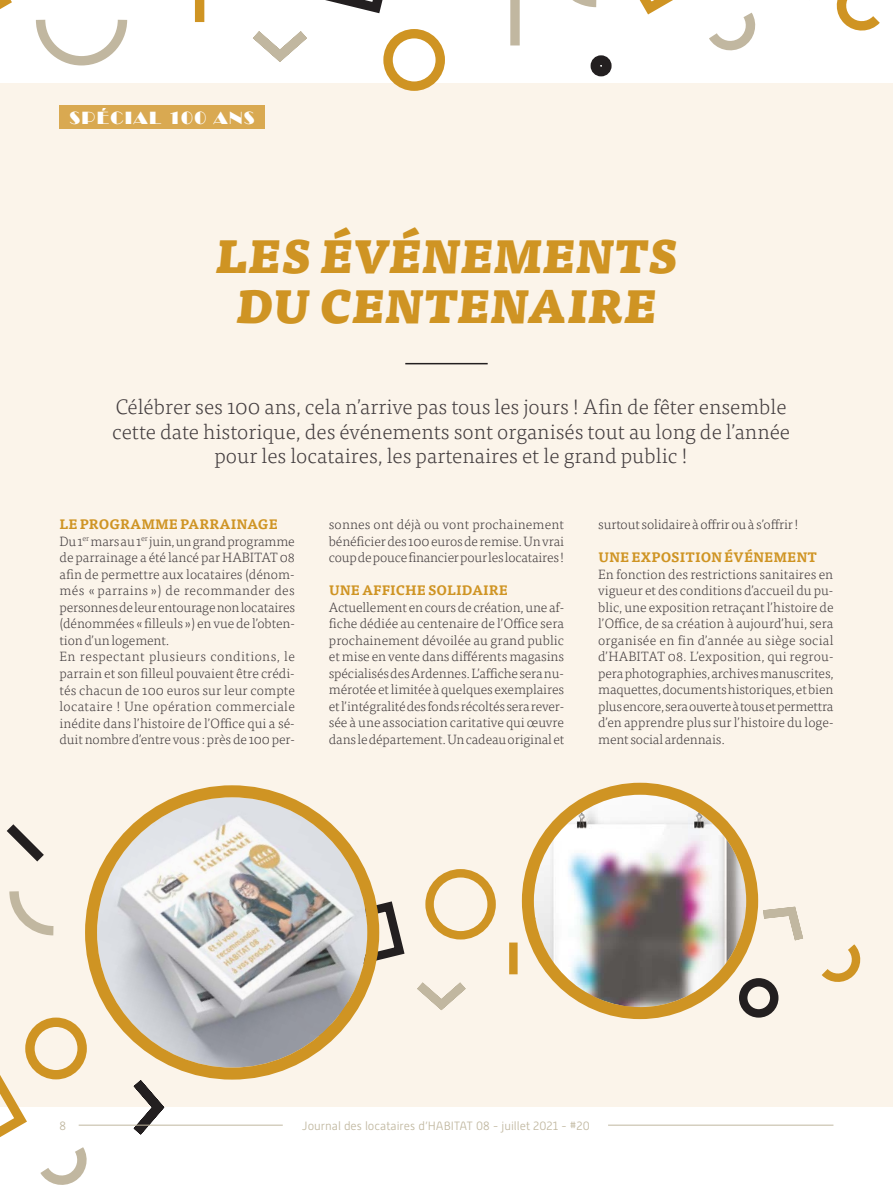
<style>
.page{position:relative;width:893px;height:1191px;background:#fff}
.page>*{position:absolute;margin:0;border:0;box-sizing:border-box;transform-origin:0 0}
.t1{font:italic 900 45px/49.5px "Tisa OT";letter-spacing:.01em;color:#cf9423;text-align:center}
.t2{font:300 21px/24.8px "Tisa OT";color:#433d3f;text-align:center}
.t3{font:18.3px "Broadway";letter-spacing:.075em;color:#fff}
.t4{font:300 13.5px/16.5px "Tisa OT";letter-spacing:-.005em;color:#433d3f;text-align:justify}
.t5{font:700 13.5px "Tisa OT";color:#cf9423}
.t6{font:300 12px "Alwyn New";color:#c0b79f}
.s1{font-weight:700;color:#cf9423}
</style>
<div class="page">
<div style="left:0;top:84px;width:893px;height:1023px;background:#fbf4ea"></div>
<svg style="left:839px;top:0;width:41px;height:31px"></svg>
<svg style="left:0;top:0;width:833px;height:91px"></svg>
<svg style="left:0;top:1016px;width:165px;height:169px"></svg>
<svg style="left:821px;top:944px;width:37px;height:38px"></svg>
<div style="left:739px;top:978px;width:39px;height:39px;border:8px solid #231f20;border-radius:50%"></div>
<svg style="left:317px;top:848px;width:88px;height:189px"></svg>
<svg style="left:525px;top:849px;width:22px;height:33px"></svg>
<div style="left:425px;top:869px;width:71px;height:70px;border:8px solid #cf9423;border-radius:50%"></div>
<svg style="left:417px;top:902px;width:386px;height:113px"></svg>
<svg style="left:6px;top:824px;width:48px;height:112px"></svg>
<hr style="left:79px;top:1124px;width:204px;height:1px;background:#c0b79f">
<hr style="left:608px;top:1124px;width:225px;height:1px;background:#c0b79f">
<div style="left:60px;top:105px;width:205px;height:24px;background:#d9a951"></div>
<hr style="left:405px;top:363px;width:83px;height:1px;background:#231f20">
<img style="left:97px;top:797px;width:270px;height:270px;border-radius:135px">
<div style="left:85px;top:785px;width:294px;height:294px;border:12px solid #cf9423;border-radius:50%"></div>
<img style="left:534px;top:794px;width:212px;height:213px;border-radius:106px">
<div style="left:522px;top:782px;width:236px;height:237px;border:12px solid #cf9423;border-radius:50%"></div>
<h3 class="t3" style="left:69px;top:107px;width:187px">SPÉCIAL 100 ANS</h3>
<h1 class="t1" style="left:216px;top:234px;width:463px">LES ÉVÉNEMENTS<br>DU CENTENAIRE</h1>
<h2 class="t2" style="left:112px;top:395px;width:679px">Célébrer ses 100 ans, cela n’arrive pas tous les jours ! Afin de fêter ensemble cette date historique, des événements sont organisés tout au long de l’année pour les locataires, les partenaires et le grand public !</h2>
<p class="t4" style="left:60px;top:517px;width:237px;text-align:left"><span class="s1">LE PROGRAMME PARRAINAGE </span>Du 1<sup>er</sup> mars au 1<sup>er</sup> juin, un grand programme de parrainage a été lancé par HABITAT 08 afin de permettre aux locataires (dénom&shy;més « parrains ») de recommander des personnes de leur entourage non locataires (dénommées «filleuls») en vue de l’obten&shy;tion d’un logement.<br>En respectant plusieurs conditions, le parrain et son filleul pouvaient être crédi&shy;tés chacun de 100 euros sur leur compte locataire ! Une opération commerciale inédite dans l’histoire de l’Office qui a sé&shy;duit nombre d’entre vous : près de 100 per-</p>
<p class="t4" style="left:329px;top:517px;width:237px">sonnes ont déjà ou vont prochainement bénéficier des 100 euros de remise. Un vrai coup de pouce financier pour les locataires!</p>
<p class="t5" style="left:329px;top:582px;width:181px">UNE AFFICHE SOLIDAIRE</p>
<p class="t4" style="left:329px;top:599px;width:237px">Actuellement en cours de création, une af&shy;fiche dédiée au centenaire de l’Office sera prochainement dévoilée au grand public et mise en vente dans différents magasins spécialisés des Ardennes. L’affiche sera nu&shy;mérotée et limitée à quelques exemplaires et l’intégralité des fonds récoltés sera rever&shy;sée à une association caritative qui œuvre dans le département. Un cadeau original et</p>
<p class="t4" style="left:598px;top:517px;width:202px">surtout solidaire à offrir ou à s’offrir !</p>
<p class="t5" style="left:598px;top:549px;width:220px">UNE EXPOSITION ÉVÉNEMENT</p>
<p class="t4" style="left:598px;top:566px;width:237px">En fonction des restrictions sanitaires en vigueur et des conditions d’accueil du pu&shy;blic, une exposition retraçant l’histoire de l’Office, de sa création à aujourd’hui, sera organisée en fin d’année au siège social d’HABITAT 08. L’exposition, qui regrou&shy;pera photographies, archives manuscrites, maquettes, documents historiques, et bien plus encore, sera ouverte à tous et permettra d’en apprendre plus sur l’histoire du loge&shy;ment social ardennais.</p>
<p class="t6" style="left:60px;top:1118px;width:8px">8</p>
<p class="t6" style="left:302px;top:1119px;width:289px">Journal des locataires d’HABITAT 08 - juillet 2021 - #20</p>
</div>
